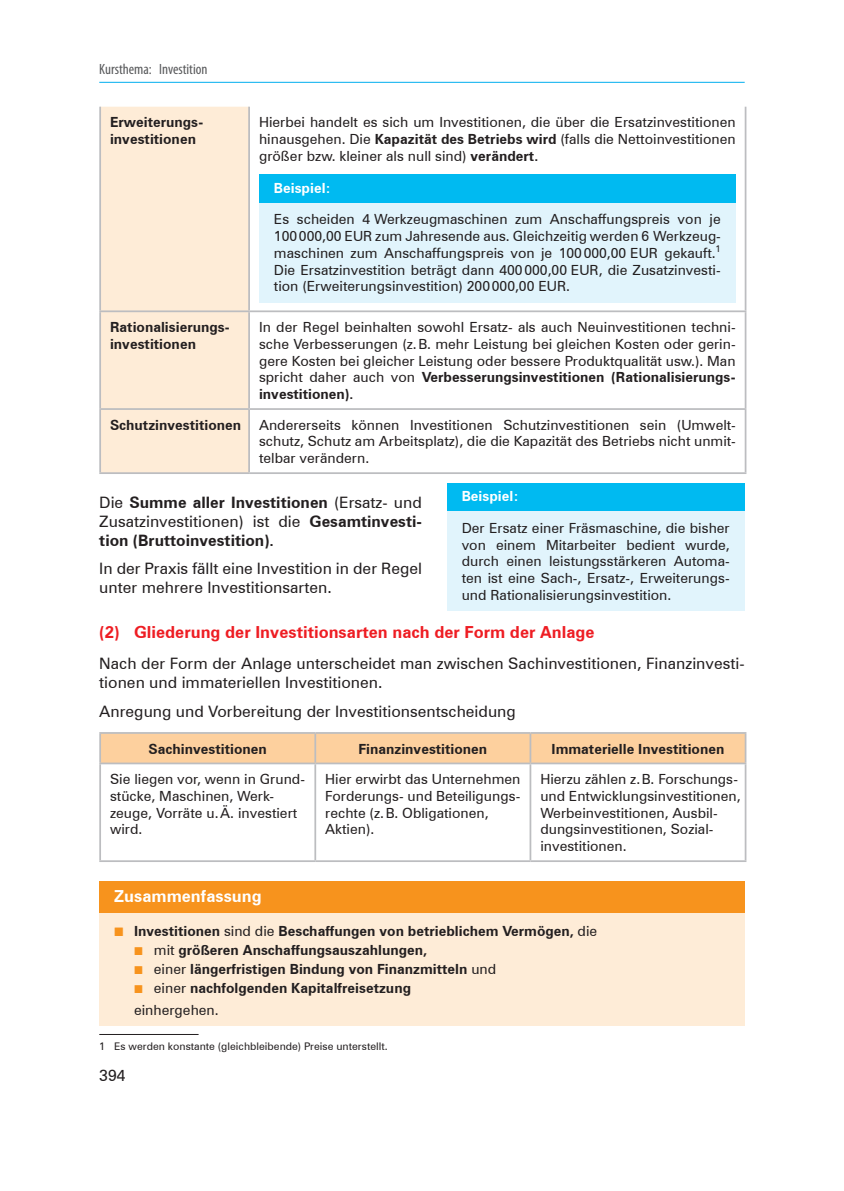
<style>
.page{position:relative;width:844px;height:1191px;background:#fff}
.page>*{position:absolute;margin:0;border:0;box-sizing:border-box;transform-origin:0 0}
.t1{font:700 16.62px "Zurich BT";color:#ee1d23}
.Zusammenfassung{font:700 16.62px "Zurich BT";color:#fff}
.Fließtext{font:15.75px/18.9px "Zurich BT";color:#231f20}
.Fließtext-2{font:700 15.75px/18.9px "Zurich BT";color:#231f20;text-align:justify}
.Kolumnentitel_links{font:condensed 14.88px "Myriad Pro";color:#57585a}
.Tabelle{font:14px/16.8px "Zurich BT";color:#231f20;text-align:justify}
.Beispiel_Text-Unterl{font:14px/16.8px "Zurich BT";color:#231f20;text-align:justify}
.Tabelle-linke_Spalte{font:700 14px/16.8px "Zurich BT";color:#231f20}
.Tabellenkopf{font:700 14px "Zurich BT";color:#231f20}
.Beispiel{font:700 14px "Zurich BT";color:#fff}
.Zusammenfassung-Einz{font:14px "Zurich BT";color:#231f20}
.Fußnote{font:10.5px "Zurich BT";color:#231f20}
.s1{font-weight:700}
.s2{font-weight:400}
.s3{font-family:"Uni Math";font-weight:400;font-size:12.25px;color:#f7931d}
.s4{font-family:"Uni Math";font-weight:400;font-size:11.38px;color:#f7931d}
</style>
<div class="page">
<hr style="left:99px;top:82px;width:645px;height:1px;background:#00aeef">
<div style="left:99px;top:880px;width:645px;height:33px;background:#f7931d"></div>
<div style="left:99px;top:913px;width:645px;height:33px;background:#feecd7"></div>
<div style="left:99px;top:934px;width:645px;height:32px;background:#feecd7"></div>
<div style="left:99px;top:953px;width:645px;height:32px;background:#feecd7"></div>
<div style="left:99px;top:973px;width:645px;height:31px;background:#feecd7"></div>
<div style="left:99px;top:994px;width:645px;height:32px;background:#feecd7"></div>
<div style="left:101px;top:107px;width:147px;height:365px;background:#feecd7"></div>
<hr style="left:99px;top:107px;width:2px;height:203px;background:#bcbdc0">
<hr style="left:248px;top:107px;width:2px;height:203px;background:#bcbdc0">
<hr style="left:744px;top:107px;width:2px;height:203px;background:#bcbdc0">
<hr style="left:99px;top:310px;width:150px;height:2px;background:#bcbdc0">
<hr style="left:99px;top:312px;width:2px;height:96px;background:#bcbdc0">
<hr style="left:249px;top:310px;width:497px;height:2px;background:#bcbdc0">
<hr style="left:248px;top:312px;width:2px;height:96px;background:#bcbdc0">
<hr style="left:744px;top:312px;width:2px;height:96px;background:#bcbdc0">
<hr style="left:99px;top:408px;width:150px;height:2px;background:#bcbdc0">
<hr style="left:99px;top:410px;width:2px;height:62px;background:#bcbdc0">
<hr style="left:249px;top:408px;width:497px;height:2px;background:#bcbdc0">
<hr style="left:248px;top:410px;width:2px;height:62px;background:#bcbdc0">
<hr style="left:744px;top:410px;width:2px;height:62px;background:#bcbdc0">
<hr style="left:99px;top:472px;width:150px;height:2px;background:#bcbdc0">
<hr style="left:249px;top:472px;width:497px;height:2px;background:#bcbdc0">
<div style="left:259px;top:174px;width:476px;height:29px;background:#00baf1"></div>
<div style="left:259px;top:203px;width:476px;height:99px;background:#e1f4fc"></div>
<div style="left:101px;top:734px;width:643px;height:28px;background:#fdd09e"></div>
<hr style="left:99px;top:732px;width:216px;height:2px;background:#bcbdc0">
<hr style="left:99px;top:734px;width:2px;height:28px;background:#bcbdc0">
<hr style="left:315px;top:732px;width:215px;height:2px;background:#bcbdc0">
<hr style="left:314px;top:734px;width:2px;height:28px;background:#bcbdc0">
<hr style="left:530px;top:732px;width:216px;height:2px;background:#bcbdc0">
<hr style="left:529px;top:734px;width:2px;height:28px;background:#bcbdc0">
<hr style="left:744px;top:734px;width:2px;height:28px;background:#bcbdc0">
<hr style="left:99px;top:762px;width:216px;height:2px;background:#bcbdc0">
<hr style="left:99px;top:764px;width:2px;height:96px;background:#bcbdc0">
<hr style="left:315px;top:762px;width:215px;height:2px;background:#bcbdc0">
<hr style="left:314px;top:764px;width:2px;height:96px;background:#bcbdc0">
<hr style="left:530px;top:762px;width:216px;height:2px;background:#bcbdc0">
<hr style="left:529px;top:764px;width:2px;height:96px;background:#bcbdc0">
<hr style="left:744px;top:764px;width:2px;height:96px;background:#bcbdc0">
<hr style="left:99px;top:860px;width:216px;height:2px;background:#bcbdc0">
<hr style="left:315px;top:860px;width:215px;height:2px;background:#bcbdc0">
<hr style="left:530px;top:860px;width:216px;height:2px;background:#bcbdc0">
<hr style="left:99px;top:1034px;width:99px;height:1px;background:#231f20">
<div style="left:446px;top:483px;width:298px;height:29px;background:#00baf1"></div>
<div style="left:446px;top:512px;width:298px;height:99px;background:#e1f4fc"></div>
<p class="Kolumnentitel_links" style="left:99px;top:61px;width:110px">Kursthema: Investition</p>
<p class="Tabelle-linke_Spalte" style="left:110px;top:114px;width:95px">Erweiterungs&shy;investitionen</p>
<p class="Tabelle" style="left:259px;top:114px;width:478px">Hierbei handelt es sich um Investitionen, die über die Ersatzinvestitionen hinausgehen. Die <span class="s1">Kapazität des Betriebs wird</span> (falls die Nettoinvestitionen größer bzw. kleiner als null sind) <span class="s1">verändert.</span></p>
<p class="Beispiel" style="left:274px;top:179px;width:58px">Beispiel:</p>
<p class="Beispiel_Text-Unterl" style="left:274px;top:211px;width:448px">Es scheiden 4 Werkzeugmaschinen zum Anschaffungspreis von je 100000,00 EUR zum Jahresende aus. Gleichzeitig werden 6 Werkzeug&shy;maschinen zum Anschaffungspreis von je 100000,00 EUR gekauft.<sup>1<br></sup>Die Ersatzinvestition beträgt dann 400000,00 EUR, die Zusatzinvesti&shy;tion (Erweiterungsinvestition) 200000,00 EUR.</p>
<p class="Tabelle-linke_Spalte" style="left:110px;top:318px;width:121px">Rationalisierungs&shy;investitionen</p>
<p class="Tabelle" style="left:259px;top:318px;width:478px">In der Regel beinhalten sowohl Ersatz- als auch Neuinvestitionen techni&shy;sche Verbesserungen (z.B. mehr Leistung bei gleichen Kosten oder gerin&shy;gere Kosten bei gleicher Leistung oder bessere Produktqualität usw.). Man spricht daher auch von <span class="s1">Verbesserungsinvestitionen (Rationalisierungs&shy;investitionen).</span></p>
<p class="Tabelle-linke_Spalte" style="left:110px;top:416px;width:133px">Schutzinvestitionen</p>
<p class="Tabelle" style="left:259px;top:416px;width:478px">Andererseits können Investitionen Schutzinvestitionen sein (Umwelt&shy;schutz, Schutz am Arbeitsplatz), die die Kapazität des Betriebs nicht unmit&shy;telbar verändern.</p>
<p class="Fließtext-2" style="left:99px;top:492px;width:324px"><span class="s2">Die</span> Summe aller Investitionen <span class="s2">(Ersatz- und Zusatzinvestitionen) ist die</span> Gesamtinvesti&shy;tion (Bruttoinvestition). <sup>1</sup></p>
<p class="Fließtext" style="left:99px;top:559px;width:324px">In der Praxis fällt eine Investition in der Regel unter mehrere Investitionsarten.</p>
<p class="t1" style="left:99px;top:622px;width:496px">(2) Gliederung der Investitionsarten nach der Form der Anlage</p>
<p class="Fließtext" style="left:99px;top:654px;width:646px">Nach der Form der Anlage unterscheidet man zwischen Sachinvestitionen, Finanzinvesti&shy;tionen und immateriellen Investitionen.</p>
<p class="Fließtext" style="left:99px;top:702px;width:418px">Anregung und Vorbereitung der Investitionsentscheidung</p>
<p class="Tabellenkopf" style="left:149px;top:740px;width:120px">Sachinvestitionen</p>
<p class="Tabellenkopf" style="left:358px;top:740px;width:130px">Finanzinvestitionen</p>
<p class="Tabellenkopf" style="left:551px;top:740px;width:174px">Immaterielle Investitionen</p>
<p class="Tabelle" style="left:110px;top:770px;width:196px;text-align:left">Sie liegen vor, wenn in Grund&shy;stücke, Maschinen, Werk&shy;zeuge, Vorräte u.Ä. investiert wird.</p>
<p class="Tabelle" style="left:325px;top:770px;width:197px;text-align:left">Hier erwirbt das Unternehmen<br>Forderungs- und Beteiligungs&shy;rechte (z.B. Obligationen,<br>Aktien).</p>
<p class="Tabelle" style="left:540px;top:770px;width:202px;text-align:left">Hierzu zählen z.B. Forschungs&shy;und Entwicklungsinvestitionen,<br>Werbeinvestitionen, Ausbil&shy;dungsinvestitionen, Sozial&shy;investitionen.</p>
<p class="Zusammenfassung" style="left:114px;top:886px;width:149px">Zusammenfassung</p>
<p class="Tabelle-linke_Spalte" style="left:114px;top:922px;width:484px"><span class="s3">■</span> Investitionen <span class="s2">sind die</span> Beschaffungen von betrieblichem Vermögen, <span class="s2">die</span></p>
<p class="Tabelle-linke_Spalte" style="left:134px;top:941px;width:294px"><span class="s4">■</span> <span class="s2">mit</span> größeren Anschaffungsauszahlungen,</p>
<p class="Tabelle-linke_Spalte" style="left:134px;top:960px;width:363px"><span class="s4">■</span> <span class="s2">einer</span> längerfristigen Bindung von Finanzmitteln <span class="s2">und</span></p>
<p class="Tabelle-linke_Spalte" style="left:134px;top:980px;width:278px"><span class="s4">■</span> <span class="s2">einer</span> nachfolgenden Kapitalfreisetzung</p>
<p class="Zusammenfassung-Einz" style="left:134px;top:1001px;width:86px">einhergehen.</p>
<p class="Fußnote" style="left:99px;top:1039px;width:290px">1 Es werden konstante (gleichbleibende) Preise unterstellt.</p>
<p class="Beispiel" style="left:461px;top:487px;width:58px">Beispiel:</p>
<p class="Beispiel_Text-Unterl" style="left:461px;top:519px;width:269px">Der Ersatz einer Fräsmaschine, die bisher von einem Mitarbeiter bedient wurde, durch einen leistungsstärkeren Automa&shy;ten ist eine Sach-, Ersatz-, Erweiterungs&shy;und Rationalisierungsinvestition.</p>
<p class="Fließtext" style="left:99px;top:1066px;width:28px">394</p>
</div>
